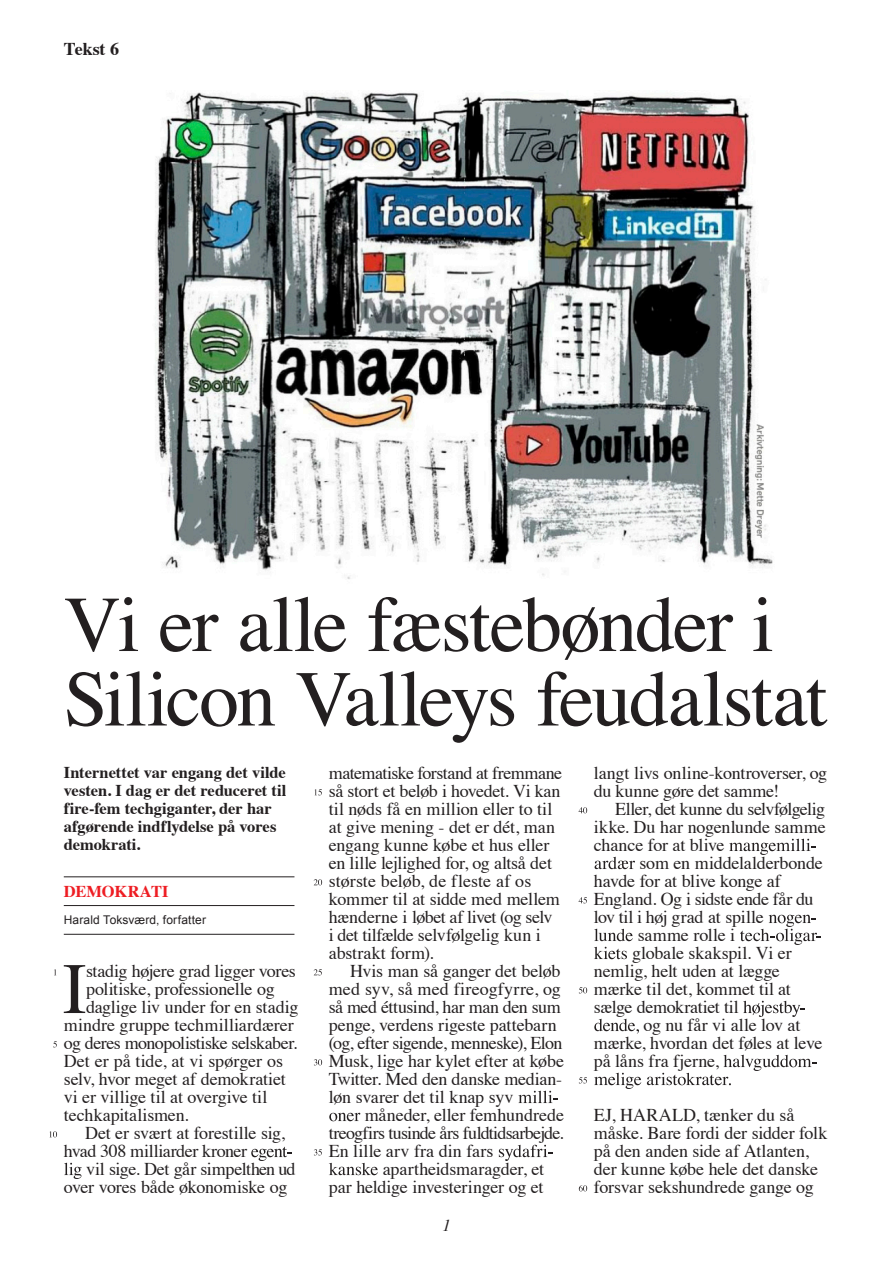
<style>
.page{position:relative;width:893px;height:1263px;background:#fff}
.page>*{position:absolute;margin:0;border:0;box-sizing:border-box;transform-origin:0 0}
.t1{font:79.2px/74.4px "Times";letter-spacing:-.03em;color:#231f20}
.t2{font:72.45px "Times";color:#231f20}
.t3{font:18px/18px "Times";letter-spacing:-.015em;color:#231f20}
.t4{font:18px "Times";letter-spacing:.005em;color:#231f20}
.t5{font:700 18px "Times";letter-spacing:-.005em;color:#231f20}
.t6{font:700 16.5px/18px "Times";letter-spacing:-.005em;color:#231f20}
.t7{font:700 16.5px "Times";letter-spacing:-.005em;color:#ee1d23}
.t8{font:italic 16.5px "Times";color:#231f20}
.t9{font:12px "Arial";letter-spacing:.01em;color:#231f20}
</style>
<div class="page">
<svg style="left:49px;top:1131px;width:8px;height:6px"></svg>
<svg style="left:53px;top:1041px;width:4px;height:6px"></svg>
<svg style="left:54px;top:969px;width:2px;height:6px"></svg>
<svg style="left:314px;top:1149px;width:8px;height:6px"></svg>
<svg style="left:314px;top:1059px;width:8px;height:6px"></svg>
<svg style="left:314px;top:969px;width:8px;height:6px"></svg>
<svg style="left:314px;top:879px;width:8px;height:6px"></svg>
<svg style="left:314px;top:789px;width:8px;height:6px"></svg>
<svg style="left:579px;top:1185px;width:8px;height:6px"></svg>
<svg style="left:579px;top:1077px;width:8px;height:6px"></svg>
<svg style="left:579px;top:987px;width:8px;height:6px"></svg>
<svg style="left:579px;top:897px;width:8px;height:6px"></svg>
<svg style="left:579px;top:807px;width:8px;height:6px"></svg>
<img style="left:155px;top:92px;width:618px;height:487px">
<hr style="left:64px;top:876px;width:230px;height:1px;background:#231f20">
<hr style="left:64px;top:905px;width:230px;height:1px;background:#231f20">
<hr style="left:64px;top:934px;width:230px;height:1px;background:#231f20">
<svg style="left:64px;top:1163px;width:18px;height:16px"></svg>
<svg style="left:251px;top:1147px;width:40px;height:14px"></svg>
<svg style="left:518px;top:1091px;width:40px;height:12px"></svg>
<svg style="left:329px;top:1113px;width:31px;height:8px"></svg>
<svg style="left:499px;top:1145px;width:54px;height:16px"></svg>
<svg style="left:329px;top:1163px;width:49px;height:12px"></svg>
<svg style="left:729px;top:839px;width:87px;height:16px"></svg>
<svg style="left:595px;top:857px;width:40px;height:12px"></svg>
<svg style="left:594px;top:929px;width:39px;height:12px"></svg>
<svg style="left:740px;top:915px;width:81px;height:30px"></svg>
<svg style="left:594px;top:947px;width:33px;height:12px"></svg>
<svg style="left:743px;top:1001px;width:62px;height:16px"></svg>
<svg style="left:594px;top:1019px;width:45px;height:14px"></svg>
<svg style="left:594px;top:1073px;width:47px;height:16px"></svg>
<svg style="left:647px;top:1055px;width:169px;height:30px"></svg>
<p class="t5" style="left:64px;top:31px;width:57px">Tekst 6</p>
<h1 class="t1" style="left:64px;top:580px;width:765px">Vi er alle fæstebønder i<br>Silicon Valleys feudalstat</h1>
<p class="t6" style="left:64px;top:762px;width:224px">Internettet var engang det vilde vesten. I dag er det reduceret til fire-fem techgiganter, der har afgørende indflydelse på vores demokrati.</p>
<p class="t7" style="left:64px;top:875px;width:106px">DEMOKRATI</p>
<p class="t9" style="left:64px;top:912px;width:144px">Harald Toksværd, forfatter</p>
<h2 class="t2" style="left:63px;top:921px;width:26px">I</h2>
<p class="t3" style="left:86px;top:960px;width:211px">stadig højere grad ligger vores</p>
<p class="t3" style="left:594px;top:762px;width:235px">langt livs online-kontroverser, og du kunne gøre det samme!</p>
<p class="t3" style="left:594px;top:798px;width:233px;text-align:justify;text-indent:21px">Eller, det kunne du selvfølgelig ikke. Du har nogenlunde samme chance for at blive</p>
<p class="t3" style="left:639px;top:852px;width:185px">som en middelalderbonde</p>
<p class="t3" style="left:594px;top:870px;width:188px">havde for at blive konge af</p>
<p class="t3" style="left:594px;top:888px;width:221px">England. Og i sidste ende får du</p>
<p class="t3" style="left:594px;top:906px;width:172px">lov til i høj grad at spille</p>
<p class="t3" style="left:638px;top:924px;width:99px">samme rolle i</p>
<p class="t3" style="left:632px;top:942px;width:161px">globale skakspil. Vi er</p>
<p class="t3" style="left:594px;top:960px;width:188px">nemlig, helt uden at lægge</p>
<p class="t3" style="left:594px;top:978px;width:199px">mærke til det, kommet til at</p>
<p class="t3" style="left:594px;top:996px;width:147px">sælge demokratiet til</p>
<p class="t3" style="left:643px;top:1014px;width:159px">og nu får vi alle lov at</p>
<p class="t3" style="left:594px;top:1032px;width:230px">mærke, hvordan det føles at leve</p>
<p class="t3" style="left:594px;top:1050px;width:126px">på låns fra fjerne,</p>
<p class="t3" style="left:594px;top:1104px;width:235px">EJ, HARALD, tænker du så måske. Bare fordi der sidder folk på den anden side af Atlanten, der kunne købe hele det danske forsvar sekshundrede gange og</p>
<p class="t3" style="left:329px;top:762px;width:235px">matematiske forstand at fremmane så stort et beløb i hovedet. Vi kan til nøds få en million eller to til at give mening - det er dét, man engang kunne købe et hus eller en lille lejlighed for, og altså det største beløb, de fleste af os kommer til at sidde med mellem hænderne i løbet af livet (og selv<br>i det tilfælde selvfølgelig kun i abstrakt form).</p>
<p class="t3" style="left:329px;top:960px;width:237px;text-indent:21px">Hvis man så ganger det beløb med syv, så med fireogfyrre, og så med éttusind, har man den sum penge, verdens rigeste pattebarn (og, efter sigende, menneske), Elon<br>Musk, lige har kylet efter at købe<br>Twitter. Med den danske median&shy;løn svarer det til knap syv</p>
<p class="t3" style="left:329px;top:1104px;width:237px;text-align:justify;text-indent:36px">måneder, eller femhundrede treogfirs tusinde års fuldtidsarbejde.<br>En lille arv fra din fars</p>
<p class="t3" style="left:329px;top:1158px;width:217px;text-align:right">apartheidsmaragder, et<br>par heldige investeringer og et</p>
<p class="t3" style="left:86px;top:978px;width:190px">politiske, professionelle og</p>
<p class="t3" style="left:86px;top:996px;width:214px">daglige liv under for en stadig</p>
<p class="t4" style="left:64px;top:1008px;width:231px">mindre gruppe techmilliardærer</p>
<p class="t3" style="left:64px;top:1032px;width:235px">og deres monopolistiske selskaber.</p>
<p class="t3" style="left:64px;top:1050px;width:221px">Det er på tide, at vi spørger os</p>
<p class="t3" style="left:64px;top:1068px;width:223px">selv, hvor meget af demokratiet</p>
<p class="t3" style="left:64px;top:1086px;width:205px">vi er villige til at overgive til</p>
<p class="t3" style="left:64px;top:1104px;width:126px">techkapitalismen.</p>
<p class="t3" style="left:85px;top:1122px;width:201px">Det er svært at forestille sig,</p>
<p class="t3" style="left:64px;top:1140px;width:185px">hvad 308 milliarder kroner</p>
<p class="t3" style="left:86px;top:1158px;width:211px">vil sige. Det går simpelthen ud</p>
<p class="t3" style="left:64px;top:1176px;width:225px">over vores både økonomiske og</p>
<p class="t8" style="left:442px;top:1211px;width:10px">1</p>
</div>
